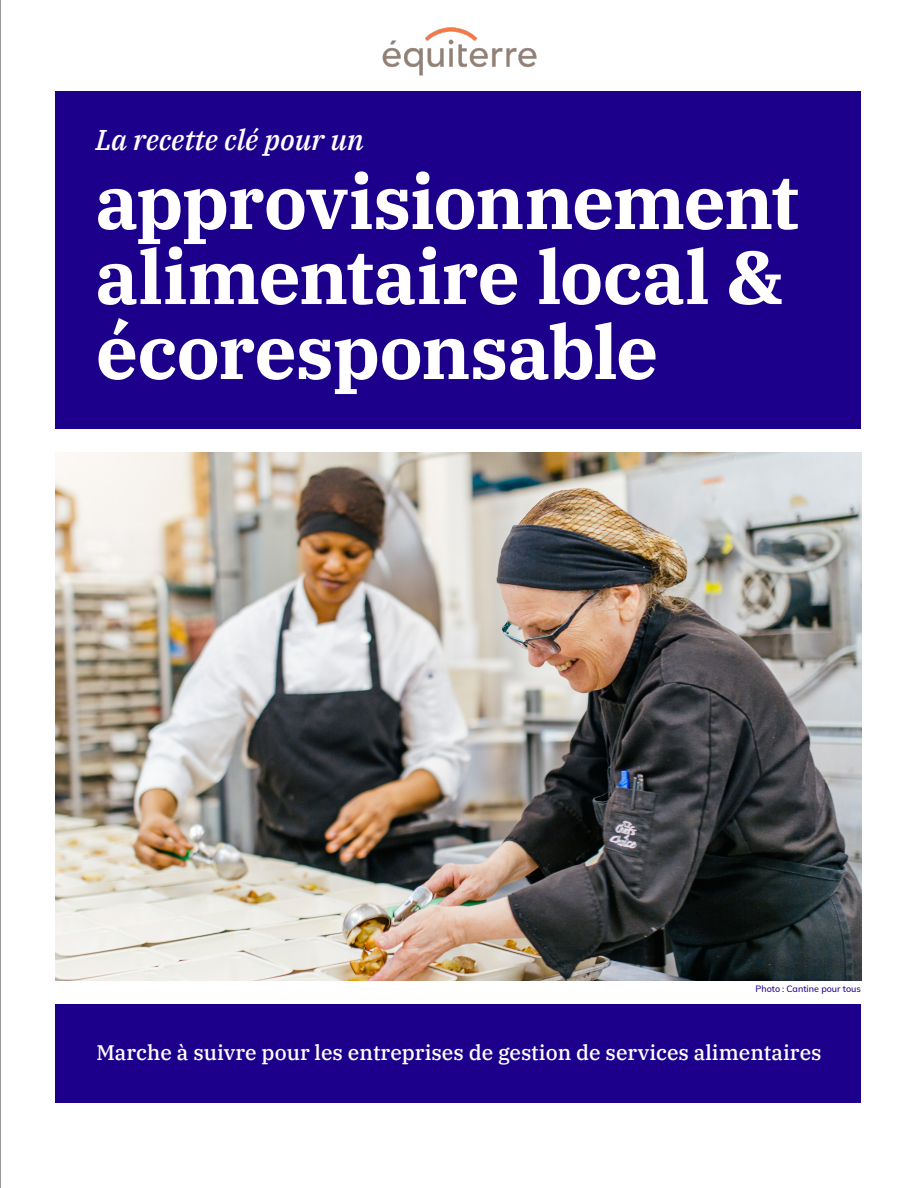
<style>
.page{position:relative;width:918px;height:1188px;background:#fff}
.page>*{position:absolute;margin:0;border:0;box-sizing:border-box;transform-origin:0 0}
.t1{font:700 75px/75px "IBM Plex Serif";letter-spacing:-.015em;color:#fff}
.t2{font:italic 500 28.5px "IBM Plex Serif";color:#fff}
.t3{font:500 21px "IBM Plex Serif";color:#fff}
.t4{font:500 9px "Muli";color:#1c008c}
</style>
<div class="page">
<hr style="left:0;top:0;width:1px;height:1188px;background:#333236">
<div style="left:55px;top:91px;width:806px;height:338px;background:#1c008c"></div>
<div style="left:55px;top:1004px;width:806px;height:99px;background:#1c008c"></div>
<img style="left:55px;top:452px;width:806px;height:529px">
<img style="left:382px;top:27px;width:155px;height:49px">
<h2 class="t2" style="left:96px;top:117px;width:270px">La recette clé pour un</h2>
<h1 class="t1" style="left:96px;top:159px;width:705px">approvisionnement alimentaire local &amp; écoresponsable</h1>
<p class="t4" style="left:755px;top:982px;width:107px">Photo : Cantine pour tous</p>
<p class="t3" style="left:96px;top:1036px;width:727px">Marche à suivre pour les entreprises de gestion de services alimentaires</p>
</div>
